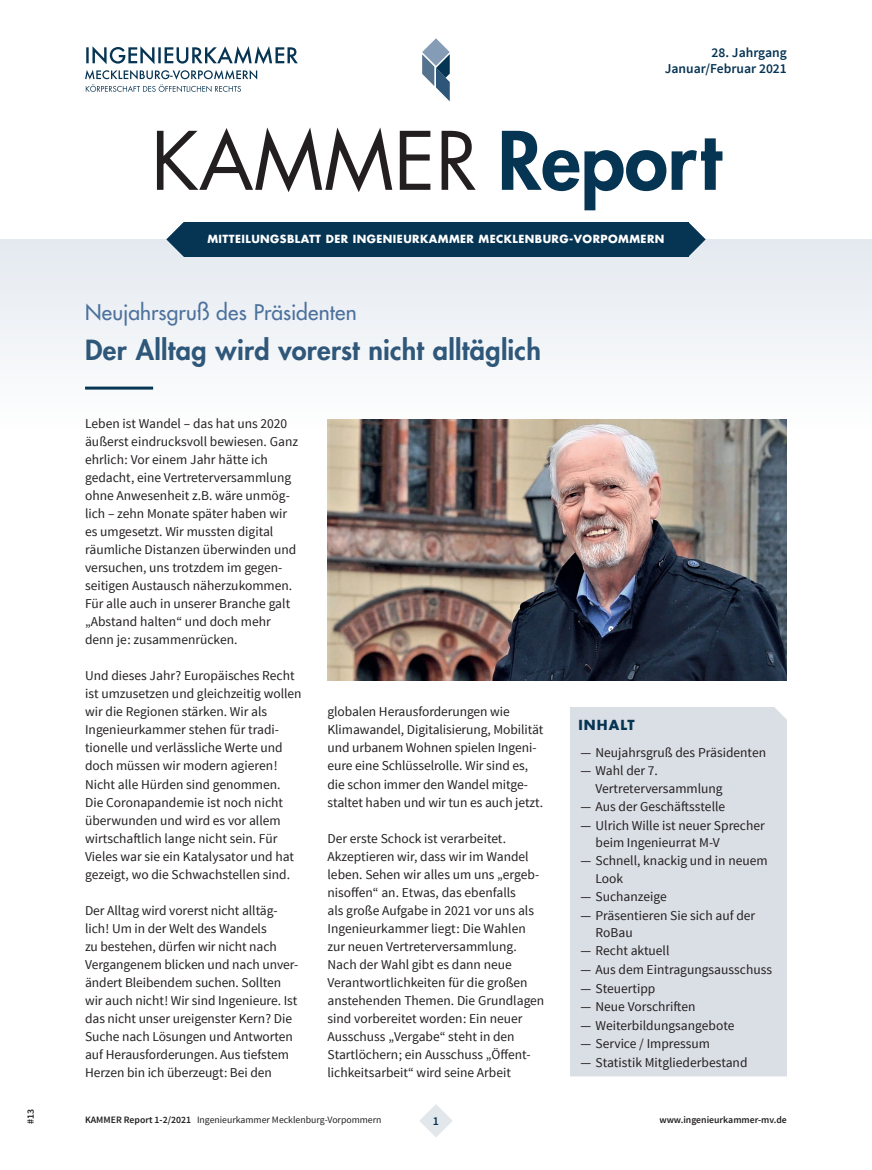
<style>
.page{position:relative;width:872px;height:1170px;background:#fff}
.page>*{position:absolute;margin:0;border:0;box-sizing:border-box;transform-origin:0 0}
.t1{font:78.3px "Futura Std";color:#231f20}
.Überschrift_1{font:800 27px "Futura Std";letter-spacing:.01em;color:#2d5678}
.Überschrift_2{font:500 21px "Futura Std";letter-spacing:.005em;color:#4d729d}
.t2{font:600 13.65px/16.4px "Source Sans Pro";color:#063453;text-align:right}
.Absatz{font:13.5px/18px "Source Sans Pro";color:#231f20}
.t3{font:700 13.5px "Futura Std";letter-spacing:.08em;color:#063453}
.t4{font:600 12px "Source Sans Pro";color:#063453}
.t5{font:700 10.95px "Futura Std";letter-spacing:.04em;color:#fff}
.t6{font:9.75px "Source Sans Pro";color:#231f20}
.t7{font:600 9.75px "Source Sans Pro";color:#231f20}
.s1{font-weight:800;color:#063453}
.s2{font-weight:600}
</style>
<div class="page">
<svg style="left:419px;top:1104px;width:34px;height:33px"></svg>
<svg style="left:422px;top:38px;width:28px;height:63px"></svg>
<svg style="left:86px;top:46px;width:212px;height:18px"></svg>
<svg style="left:85px;top:70px;width:172px;height:22px"></svg>
<div style="left:0;top:239px;width:872px;height:192px;background:#f1f4f7"></div>
<div style="left:184px;top:222px;width:504px;height:35px;background:#063453"></div>
<svg style="left:166px;top:222px;width:18px;height:35px"></svg>
<svg style="left:688px;top:222px;width:17px;height:35px"></svg>
<div style="left:570px;top:707px;width:217px;height:369px;background:#dadee5"></div>
<img style="left:327px;top:419px;width:460px;height:261px">
<p class="t7" style="left:24px;top:1123px;width:17px;rotate:-90deg">#13</p>
<p class="t2" style="left:664px;top:45px;width:124px">28. Jahrgang<br>Januar/Februar 2021</p>
<p class="t1" style="left:151px;top:111px;width:571px">KAMMER <span class="s1">Report</span></p>
<p class="t5" style="left:207px;top:232px;width:458px">MITTEILUNGSBLATT DER INGENIEURKAMMER MECKLENBURG-VORPOMMERN</p>
<p class="Überschrift_2" style="left:85px;top:298px;width:273px">Neujahrsgruß des Präsidenten</p>
<p class="Überschrift_1" style="left:85px;top:333px;width:457px">Der Alltag wird vorerst nicht alltäglich</p>
<p class="Absatz" style="left:85px;top:415px;width:214px">Leben ist Wandel – das hat uns 2020 äußerst eindrucksvoll bewiesen. Ganz ehrlich: Vor einem Jahr hätte ich gedacht, eine Vertreterversammlung ohne Anwesenheit z.B. wäre unmög&shy;lich – zehn Monate später haben wir es umgesetzt. Wir mussten digital räumliche Distanzen überwinden und versuchen, uns trotzdem im gegen&shy;seitigen Austausch näherzukommen.<br>Für alle auch in unserer Branche galt „Abstand halten“ und doch mehr denn je: zusammenrücken.</p>
<p class="Absatz" style="left:85px;top:667px;width:218px">Und dieses Jahr? Europäisches Recht ist umzusetzen und gleichzeitig wollen wir die Regionen stärken. Wir als Ingenieurkammer stehen für tradi&shy;tionelle und verlässliche Werte und doch müssen wir modern agieren!<br>Nicht alle Hürden sind genommen.<br>Die Coronapandemie ist noch nicht überwunden und wird es vor allem wirtschaftlich lange nicht sein. Für Vieles war sie ein Katalysator und hat gezeigt, wo die Schwachstellen sind.</p>
<p class="Absatz" style="left:85px;top:901px;width:215px">Der Alltag wird vorerst nicht alltäg&shy;lich! Um in der Welt des Wandels<br>zu bestehen, dürfen wir nicht nach Vergangenem blicken und nach unver&shy;ändert Bleibendem suchen. Sollten wir auch nicht! Wir sind Ingenieure. Ist das nicht unser ureigenster Kern? Die Suche nach Lösungen und Antworten auf Herausforderungen. Aus tiefstem Herzen bin ich überzeugt: Bei den</p>
<p class="Absatz" style="left:327px;top:703px;width:217px">globalen Herausforderungen wie Klimawandel, Digitalisierung, Mobilität und urbanem Wohnen spielen Ingeni&shy;eure eine Schlüsselrolle. Wir sind es, die schon immer den Wandel mitge&shy;staltet haben und wir tun es auch jetzt.</p>
<p class="Absatz" style="left:327px;top:829px;width:218px">Der erste Schock ist verarbeitet.<br>Akzeptieren wir, dass wir im Wandel leben. Sehen wir alles um uns „ergeb&shy;nisoffen“ an. Etwas, das ebenfalls<br>als große Aufgabe in 2021 vor uns als Ingenieurkammer liegt: Die Wahlen zur neuen Vertreterversammlung.<br>Nach der Wahl gibt es dann neue Verantwortlichkeiten für die großen anstehenden Themen. Die Grundlagen sind vorbereitet worden: Ein neuer Ausschuss „Vergabe“ steht in den Startlöchern; ein Ausschuss „Öffent&shy;lichkeitsarbeit“ wird seine Arbeit</p>
<p class="t3" style="left:578px;top:715px;width:58px">INHALT</p>
<p class="Absatz" style="left:580px;top:743px;width:187px">― Neujahrsgruß des Präsidenten</p>
<p class="Absatz" style="left:595px;top:762px;width:129px;line-height:17.2px;text-indent:-15px">― Wahl der 7.<br>Vertreterversammlung</p>
<p class="Absatz" style="left:580px;top:797px;width:146px">― Aus der Geschäftsstelle</p>
<p class="Absatz" style="left:595px;top:816px;width:171px;line-height:17.2px;text-indent:-15px">― Ulrich Wille ist neuer Sprecher beim Ingenieurrat M-V</p>
<p class="Absatz" style="left:595px;top:852px;width:174px;line-height:17.2px;text-indent:-15px">― Schnell, knackig und in neuem<br>Look</p>
<p class="Absatz" style="left:580px;top:887px;width:88px">― Suchanzeige</p>
<p class="Absatz" style="left:595px;top:906px;width:161px;line-height:17.2px;text-indent:-15px">― Präsentieren Sie sich auf der<br>RoBau</p>
<p class="Absatz" style="left:580px;top:942px;width:90px">― Recht aktuell</p>
<p class="Absatz" style="left:580px;top:960px;width:193px">― Aus dem Eintragungsausschuss</p>
<p class="Absatz" style="left:580px;top:979px;width:76px">― Steuertipp</p>
<p class="Absatz" style="left:580px;top:997px;width:116px">― Neue Vorschriften</p>
<p class="Absatz" style="left:580px;top:1016px;width:155px">― Weiterbildungsangebote</p>
<p class="Absatz" style="left:580px;top:1034px;width:131px">― Service / Impressum</p>
<p class="Absatz" style="left:580px;top:1053px;width:168px">― Statistik Mitgliederbestand</p>
<p class="t6" style="left:85px;top:1113px;width:298px"><span class="s2">KAMMER Report 1-2/2021</span> Ingenieurkammer Mecklenburg-Vorpommern</p>
<p class="t4" style="left:433px;top:1112px;width:8px">1</p>
<p class="t7" style="left:659px;top:1113px;width:129px">www.ingenieurkammer-mv.de</p>
</div>
